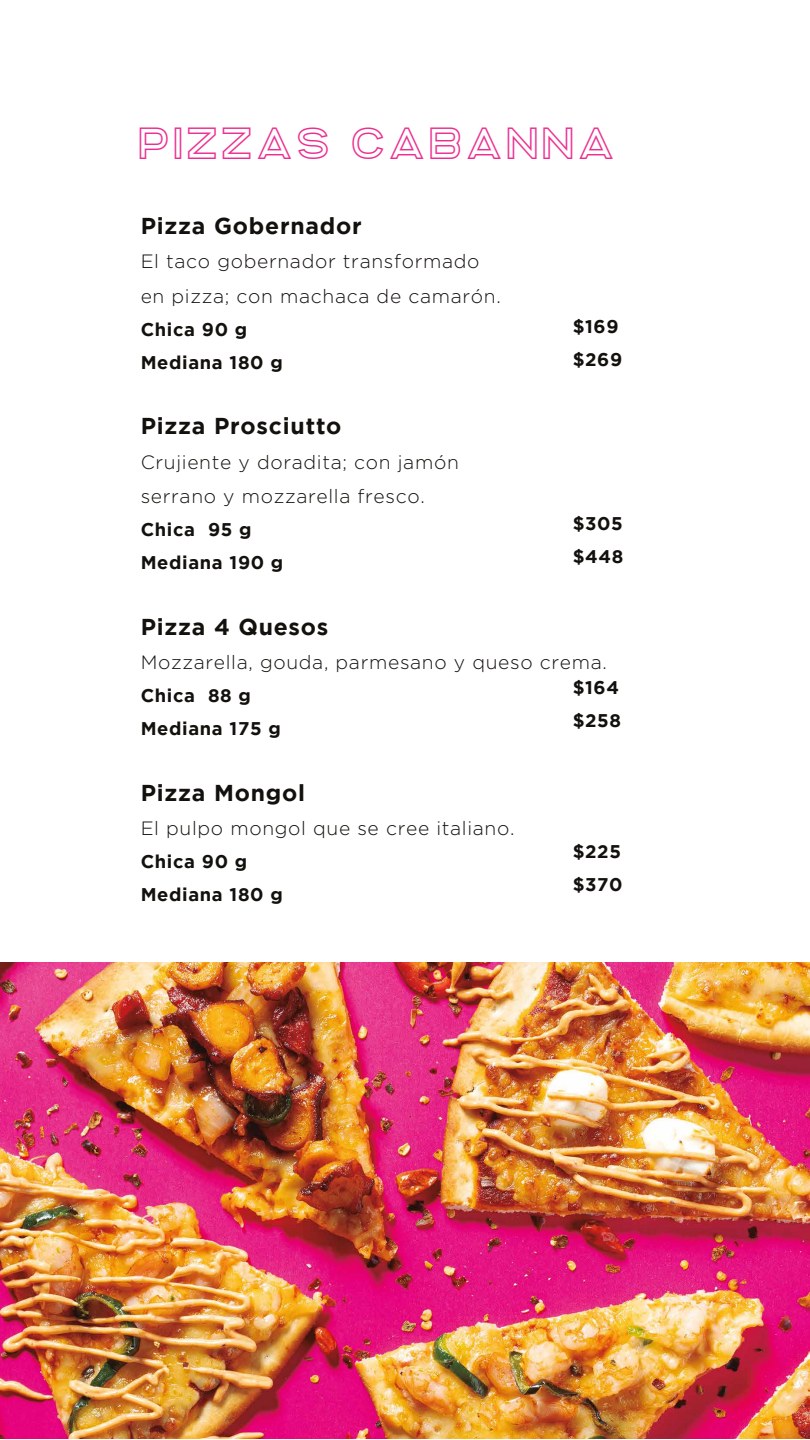
<style>
.page{position:relative;width:810px;height:1440px;background:#fff}
.page>*{position:absolute;margin:0;border:0;box-sizing:border-box;transform-origin:0 0}
.t1{font:45px "Altero Outline";letter-spacing:.035em;color:#ec2e91}
.t2{font:700 22.95px "Gotham";letter-spacing:.035em;color:#13110d}
.t3{font:300 19.27px/34.4px "Gotham";letter-spacing:.035em;color:#13110d}
.t4{font:700 18.38px/32.8px "Gotham";letter-spacing:.035em;color:#13110d}
</style>
<div class="page">
<img style="left:1px;top:962px;width:809px;height:476px">
<h1 class="t1" style="left:137px;top:110px;width:480px">PIZZAS CABANNA</h1>
<p class="t2" style="left:141px;top:213px;width:223px">Pizza Gobernador</p>
<p class="t3" style="left:141px;top:244px;width:362px">El taco gobernador transformado en pizza; con machaca de camarón.</p>
<p class="t4" style="left:141px;top:313px;width:144px">Chica 90 g<br>Mediana 180 g</p>
<p class="t2" style="left:141px;top:413px;width:202px">Pizza Prosciutto</p>
<p class="t3" style="left:141px;top:444px;width:320px">Crujiente y doradita; con jamón serrano y mozzarella fresco.</p>
<p class="t4" style="left:141px;top:513px;width:144px">Chica 95 g<br>Mediana 190 g</p>
<p class="t4" style="left:573px;top:309px;width:51px">$169 $269</p>
<p class="t4" style="left:573px;top:506px;width:52px">$305 $448</p>
<p class="t2" style="left:141px;top:613px;width:189px">Pizza 4 Quesos</p>
<p class="t3" style="left:141px;top:645px;width:468px">Mozzarella, gouda, parmesano y queso crema.</p>
<p class="t4" style="left:141px;top:679px;width:142px">Chica 88 g<br>Mediana 175 g</p>
<p class="t4" style="left:573px;top:671px;width:50px">$164 $258</p>
<p class="t2" style="left:141px;top:779px;width:166px">Pizza Mongol</p>
<p class="t3" style="left:141px;top:810px;width:375px">El pulpo mongol que se cree italiano.</p>
<p class="t4" style="left:141px;top:845px;width:144px">Chica 90 g<br>Mediana 180 g</p>
<p class="t4" style="left:573px;top:835px;width:51px">$225 $370</p>
</div>
